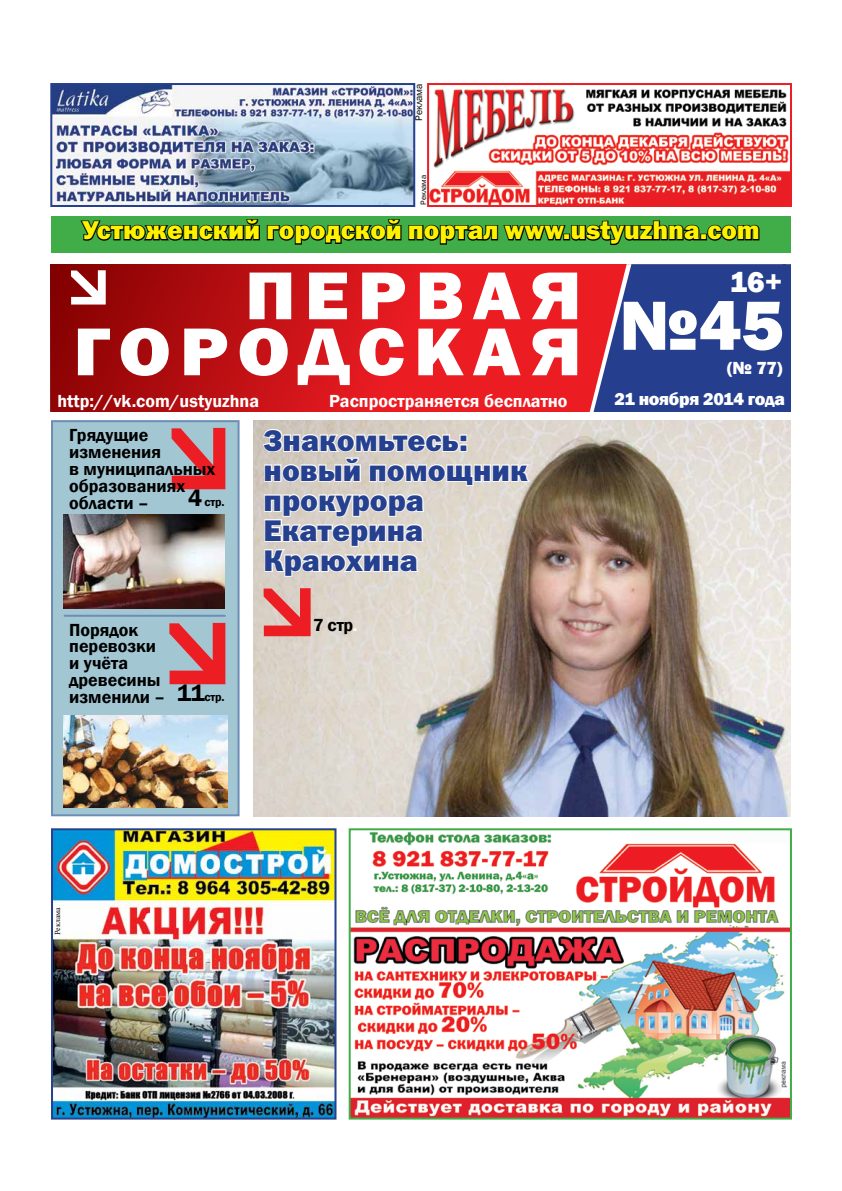
<style>
.page{position:relative;width:842px;height:1191px;background:#fff}
.page>*{position:absolute;margin:0;border:0;box-sizing:border-box;transform-origin:0 0}
.t1{font:800 72px "Franklin Gothic";color:#fff}
.t2{font:800 70px/56px "Franklin Gothic";letter-spacing:.12em;color:#fff;text-align:right;scale:1.08 1}
.t3{font:30px/30px "Franklin Gothic Heavy C";color:#25408f}
.t4{font:800 30px "Franklin Gothic";color:#fff}
.t5{font:26px "Franklin Gothic Heavy C";color:#fff200}
.t6{font:600 18px/16.8px "Franklin Gothic";color:#000}
.t7{font:600 18px "Franklin Gothic";color:#fff}
.t8{font:800 18px "Franklin Gothic";letter-spacing:-.02em;color:#fff}
.t9{font:600 12px "Franklin Gothic";letter-spacing:-.01em;color:#000}
.t10{font:10px "Franklin Gothic";color:#000}
.t11{font:8px "Minion Pro";color:#000}
.t12{font:8px "Franklin Gothic";color:#000}
.s1{font-size:24px}
.s2{color:#fff}
</style>
<div class="page">
<svg style="left:51px;top:264px;width:740px;height:148px;background:#a41f36"></svg>
<svg style="left:71px;top:270px;width:35px;height:34px"></svg>
<div style="left:51px;top:216px;width:740px;height:36px;background:#41ad49"></div>
<svg style="left:80px;top:219px;width:680px;height:27px"></svg>
<img style="left:352px;top:831px;width:437px;height:285px">
<div style="left:349px;top:828px;width:443px;height:291px;border:2px solid #41ad49"></div>
<div style="left:51px;top:420px;width:189px;height:396px;background:#a2c7d3;border:2px solid #6d8db6"></div>
<svg style="left:172px;top:428px;width:53px;height:61px"></svg>
<hr style="left:64px;top:615px;width:162px;height:2px;background:#6d8db6">
<svg style="left:169px;top:623px;width:56px;height:61px"></svg>
<img style="left:54px;top:831px;width:279px;height:285px">
<div style="left:51px;top:828px;width:285px;height:291px;border:2px solid #25408f"></div>
<img style="left:254px;top:420px;width:537px;height:396px">
<img style="left:53px;top:86px;width:359px;height:118px">
<div style="left:50px;top:83px;width:365px;height:124px;border:2px solid #25408f"></div>
<img style="left:430px;top:89px;width:359px;height:115px">
<div style="left:427px;top:83px;width:365px;height:124px;border:2px solid #ed1d24"></div>
<svg style="left:262px;top:426px;width:271px;height:61px"></svg>
<svg style="left:263px;top:493px;width:163px;height:84px"></svg>
<svg style="left:264px;top:588px;width:47px;height:48px;background:#e56061"></svg>
<img style="left:63px;top:715px;width:164px;height:93px">
<img style="left:64px;top:515px;width:160px;height:93px">
<p class="t10" style="left:413px;top:121px;width:39px;rotate:-90deg">Реклама</p>
<p class="t12" style="left:419px;top:205px;width:31px;rotate:-90deg">Реклама</p>
<h3 class="t5" style="left:82px;top:216px;width:679px">Устюженский городской портал www.ustyuzhna.com</h3>
<h2 class="t2" style="left:74px;top:267px;width:472px">ПЕРВАЯ<br>ГОРОДСКАЯ</h2>
<p class="t7" style="left:57px;top:389px;width:203px">http://vk.com/ustyuzhna</p>
<p class="t7" style="left:329px;top:389px;width:240px">Распространяется бесплатно</p>
<p class="t6" style="left:69px;top:427px;width:148px">Грядущие изменения<br>в муниципальных образованиях области –</p>
<p class="t9" style="left:188px;top:494px;width:38px"><span class="s1">4</span> стр.</p>
<p class="t6" style="left:69px;top:621px;width:97px">Порядок перевозки и учёта древесины изменили –</p>
<p class="t9" style="left:177px;top:689px;width:49px"><span class="s1">11</span>стр.</p>
<h3 class="t3" style="left:264px;top:425px;width:266px">Знакомьтесь: новый помощник прокурора<br>Екатерина<br>Краюхина</h3>
<p class="t6" style="left:313px;top:616px;width:46px">7 стр<span class="s2">.</span></p>
<h3 class="t4" style="left:730px;top:262px;width:54px">16+</h3>
<h1 class="t1" style="left:619px;top:279px;width:166px">№45</h1>
<p class="t8" style="left:727px;top:357px;width:57px">(№ 77)</p>
<p class="t8" style="left:614px;top:388px;width:172px">21 ноября 2014 года</p>
<p class="t11" style="left:52px;top:935px;width:29px;rotate:-90deg">Реклама</p>
</div>
